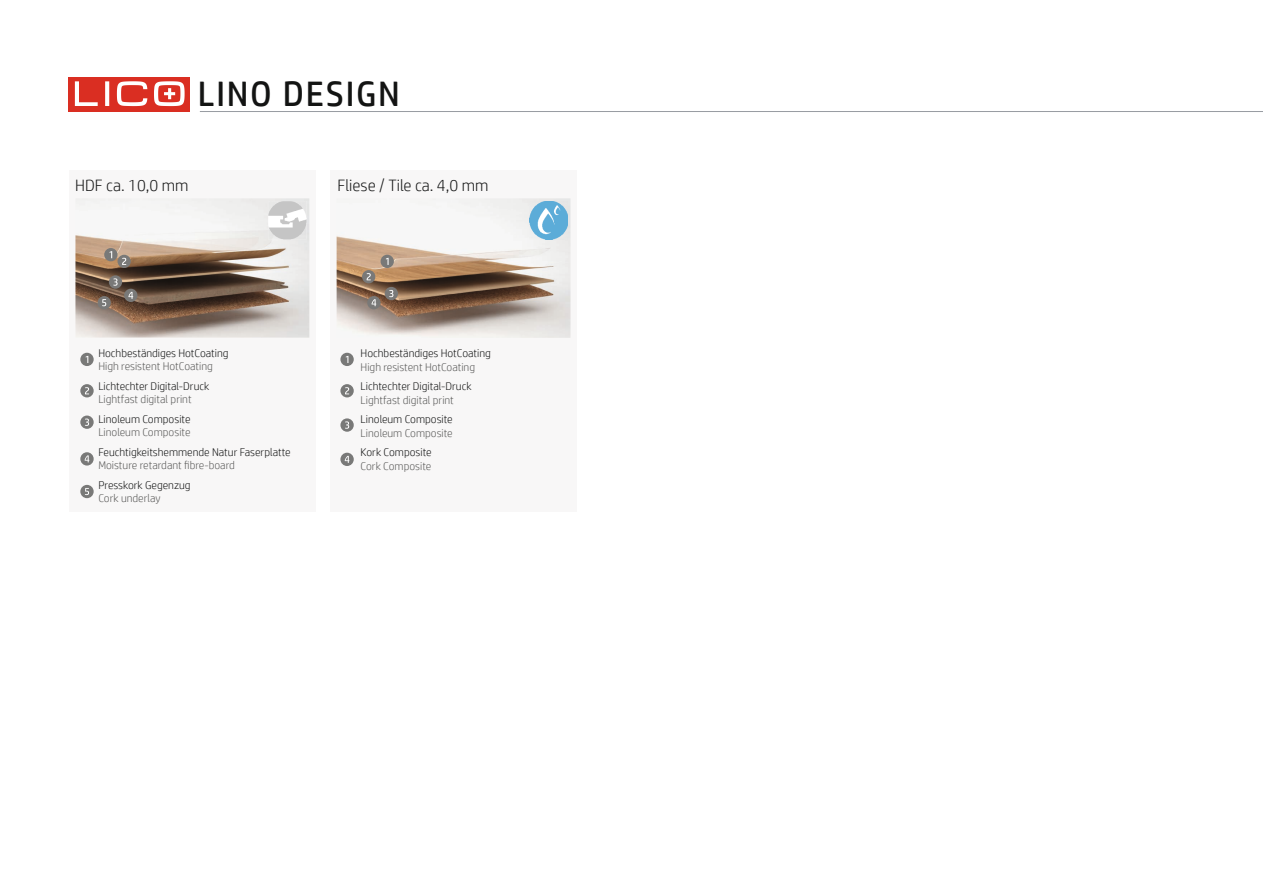
<style>
.page{position:relative;width:1263px;height:893px;background:#fff}
.page>*{position:absolute;margin:0;border:0;box-sizing:border-box;transform-origin:0 0}
.t1{font:35.4px "HP Simplified";letter-spacing:.05em;color:#131413}
.t2{font:300 16.5px "HP Simplified";color:#171818}
.t3{font:300 11.25px "HP Simplified";color:#171818}
.t4{font:300 11.25px "HP Simplified";color:#5d5d5c}
</style>
<div class="page">
<hr style="left:200px;top:111px;width:1063px;height:1px;background:#979ba1">
<div style="left:68px;top:77px;width:122px;height:34px;background:#da2e22"></div>
<svg style="left:75px;top:81px;width:110px;height:25px"></svg>
<div style="left:330px;top:170px;width:247px;height:341px;background:#f8f7f7"></div>
<img style="left:337px;top:198px;width:233px;height:140px">
<svg style="left:340px;top:353px;width:14px;height:13px"></svg>
<div style="left:381px;top:255px;width:13px;height:13px;background:#797978;border-radius:50%"></div>
<svg style="left:386px;top:258px;width:3px;height:7px"></svg>
<svg style="left:340px;top:384px;width:14px;height:13px"></svg>
<svg style="left:345px;top:387px;width:4px;height:7px"></svg>
<div style="left:362px;top:270px;width:13px;height:13px;background:#797978;border-radius:50%"></div>
<svg style="left:367px;top:273px;width:4px;height:7px"></svg>
<div style="left:385px;top:287px;width:13px;height:13px;background:#797978;border-radius:50%"></div>
<svg style="left:389px;top:290px;width:4px;height:7px"></svg>
<div style="left:340px;top:418px;width:14px;height:14px;background:#797978;border-radius:50%"></div>
<svg style="left:345px;top:421px;width:4px;height:8px"></svg>
<div style="left:69px;top:170px;width:247px;height:341px;background:#f8f7f7"></div>
<img style="left:75px;top:198px;width:234px;height:140px">
<svg style="left:80px;top:353px;width:14px;height:13px"></svg>
<svg style="left:104px;top:248px;width:14px;height:13px"></svg>
<div style="left:80px;top:384px;width:14px;height:13px;background:#797978;border-radius:50%"></div>
<svg style="left:85px;top:387px;width:4px;height:7px"></svg>
<div style="left:118px;top:255px;width:13px;height:13px;background:#797978;border-radius:50%"></div>
<svg style="left:122px;top:258px;width:4px;height:7px"></svg>
<div style="left:80px;top:416px;width:14px;height:13px;background:#797978;border-radius:50%"></div>
<svg style="left:85px;top:419px;width:4px;height:7px"></svg>
<div style="left:109px;top:275px;width:13px;height:14px;background:#797978;border-radius:50%"></div>
<svg style="left:113px;top:278px;width:5px;height:8px"></svg>
<div style="left:124px;top:289px;width:13px;height:13px;background:#797978;border-radius:50%"></div>
<svg style="left:128px;top:292px;width:5px;height:7px"></svg>
<div style="left:367px;top:296px;width:14px;height:13px;background:#797978;border-radius:50%"></div>
<svg style="left:372px;top:299px;width:4px;height:7px"></svg>
<svg style="left:80px;top:452px;width:14px;height:14px"></svg>
<svg style="left:85px;top:455px;width:4px;height:7px"></svg>
<div style="left:340px;top:453px;width:14px;height:13px;background:#797978;border-radius:50%"></div>
<svg style="left:345px;top:456px;width:4px;height:7px"></svg>
<div style="left:80px;top:485px;width:14px;height:13px;background:#797978;border-radius:50%"></div>
<svg style="left:85px;top:488px;width:4px;height:7px"></svg>
<div style="left:98px;top:296px;width:13px;height:13px;background:#797978;border-radius:50%"></div>
<svg style="left:102px;top:299px;width:4px;height:7px"></svg>
<img style="left:268px;top:201px;width:38px;height:38px">
<img style="left:529px;top:201px;width:39px;height:38px">
<h1 class="t1" style="left:198px;top:73px;width:204px">LINO DESIGN</h1>
<h2 class="t2" style="left:75px;top:174px;width:115px">HDF ca. 10,0 mm</h2>
<h2 class="t2" style="left:338px;top:174px;width:152px">Fliese / Tile ca. 4,0 mm</h2>
<p class="t3" style="left:98px;top:346px;width:132px">Hochbeständiges HotCoating</p>
<p class="t4" style="left:98px;top:359px;width:116px">High resistent HotCoating</p>
<p class="t3" style="left:98px;top:379px;width:112px">Lichtechter Digital-Druck</p>
<p class="t4" style="left:98px;top:392px;width:95px">Lightfast digital print</p>
<p class="t3" style="left:98px;top:412px;width:94px">Linoleum Composite</p>
<p class="t4" style="left:98px;top:425px;width:94px">Linoleum Composite</p>
<p class="t3" style="left:98px;top:445px;width:194px">Feuchtigkeitshemmende Natur Faserplatte</p>
<p class="t4" style="left:98px;top:458px;width:138px">Moisture retardant fibre-board</p>
<p class="t3" style="left:98px;top:478px;width:94px">Presskork Gegenzug</p>
<p class="t4" style="left:98px;top:491px;width:64px">Cork underlay</p>
<p class="t3" style="left:361px;top:346px;width:132px">Hochbeständiges HotCoating</p>
<p class="t4" style="left:361px;top:360px;width:116px">High resistent HotCoating</p>
<p class="t3" style="left:361px;top:379px;width:112px">Lichtechter Digital-Druck</p>
<p class="t4" style="left:361px;top:393px;width:95px">Lightfast digital print</p>
<p class="t3" style="left:361px;top:412px;width:94px">Linoleum Composite</p>
<p class="t4" style="left:361px;top:426px;width:94px">Linoleum Composite</p>
<p class="t3" style="left:361px;top:445px;width:73px">Kork Composite</p>
<p class="t4" style="left:361px;top:459px;width:72px">Cork Composite</p>
</div>
